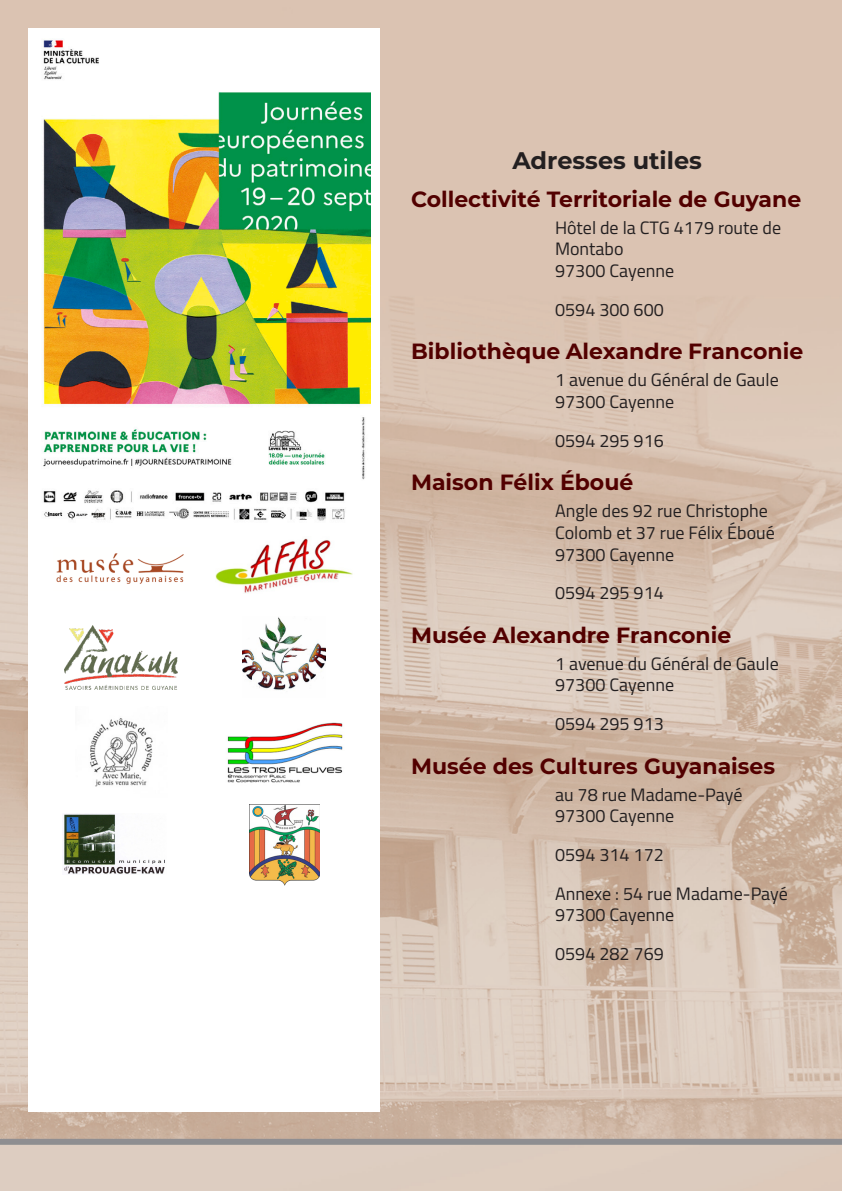
<style>
.page{position:relative;width:842px;height:1191px;background:#fff}
.page>*{position:absolute;margin:0;border:0;box-sizing:border-box;transform-origin:0 0}
.t1{font:700 24px "Montserrat";color:#231f20}
.t2{font:700 22px "Montserrat";color:#520000}
.t3{font:18px/21.6px "Titillium";color:#231f20}
</style>
<div class="page">
<img style="left:0;top:0;width:842px;height:1191px">
<div style="left:28px;top:28px;width:352px;height:1083px;background:#fff"></div>
<img style="left:43px;top:40px;width:328px;height:481px">
<img style="left:215px;top:538px;width:138px;height:55px">
<img style="left:64px;top:814px;width:101px;height:60px">
<img style="left:243px;top:617px;width:82px;height:73px">
<img style="left:249px;top:804px;width:71px;height:82px">
<img style="left:64px;top:626px;width:114px;height:64px">
<img style="left:90px;top:718px;width:63px;height:69px">
<img style="left:227px;top:722px;width:116px;height:61px">
<img style="left:56px;top:553px;width:128px;height:31px">
<h1 class="t1" style="left:512px;top:143px;width:191px">Adresses utiles</h1>
<p class="t2" style="left:411px;top:183px;width:392px">Collectivité Territoriale de Guyane</p>
<p class="t3" style="left:555px;top:216px;width:228px">Hôtel de la CTG 4179 route de<br>Montabo<br>97300 Cayenne</p>
<p class="t3" style="left:555px;top:298px;width:110px">0594 300 600</p>
<p class="t2" style="left:411px;top:335px;width:394px">Bibliothèque Alexandre Franconie</p>
<p class="t3" style="left:555px;top:368px;width:225px">1 avenue du Général de Gaule<br>97300 Cayenne</p>
<p class="t3" style="left:555px;top:428px;width:110px">0594 295 916</p>
<p class="t2" style="left:411px;top:466px;width:224px">Maison Félix Éboué</p>
<p class="t3" style="left:555px;top:499px;width:221px">Angle des 92 rue Christophe<br>Colomb et 37 rue Félix Éboué<br>97300 Cayenne</p>
<p class="t3" style="left:555px;top:581px;width:110px">0594 295 914</p>
<p class="t2" style="left:411px;top:619px;width:322px">Musée Alexandre Franconie</p>
<p class="t3" style="left:555px;top:652px;width:225px">1 avenue du Général de Gaule<br>97300 Cayenne</p>
<p class="t3" style="left:555px;top:712px;width:110px">0594 295 913</p>
<p class="t2" style="left:411px;top:750px;width:366px">Musée des Cultures Guyanaises</p>
<p class="t3" style="left:555px;top:783px;width:189px">au 78 rue Madame-Payé<br>97300 Cayenne</p>
<p class="t3" style="left:555px;top:834px;width:234px;line-height:38.6px">0594 314 172<br>Annexe : 54 rue Madame-Payé</p>
<p class="t3" style="left:555px;top:894px;width:121px;line-height:38.6px">97300 Cayenne<br>0594 282 769</p>
</div>
